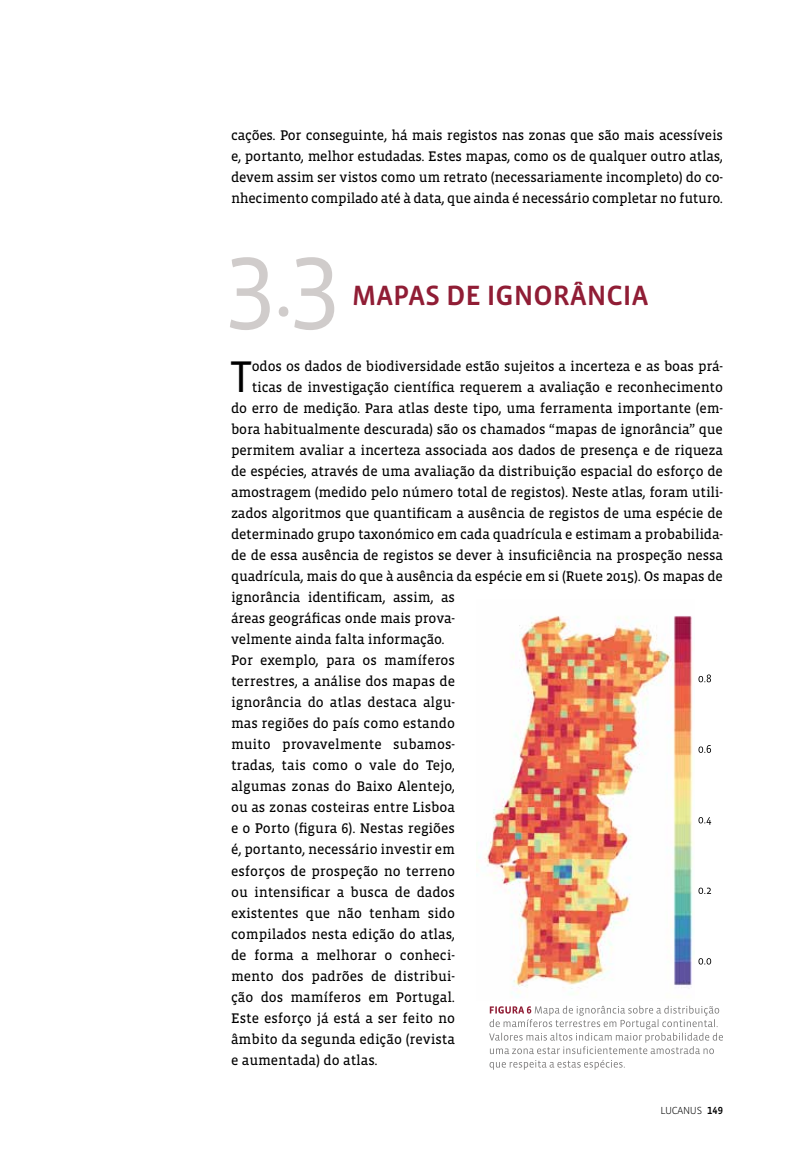
<style>
.page{position:relative;width:808px;height:1149px;background:#fff}
.page>*{position:absolute;margin:0;border:0;box-sizing:border-box;transform-origin:0 0}
.t1{font:105px "Vista Sans";color:#d0cccb}
.t2{font:45.3px "Vista Sans";color:#000}
.t3{font:28.5px "Vista Sans Med";color:#901d35}
.t4{font:14.25px/21px "Vista Slab OT";letter-spacing:-.01em;color:#000;text-align:justify}
.t5{font:300 10.5px "Vista Sans";letter-spacing:-.025em;color:#000}
.s1{font-family:"Vista Sans Alt Med";font-weight:400}
</style>
<div class="page">
<svg style="left:489px;top:1059px;width:136px;height:10px"></svg>
<svg style="left:489px;top:1005px;width:234px;height:48px"></svg>
<img style="left:476px;top:616px;width:218px;height:381px">
<svg style="left:698px;top:958px;width:13px;height:6px"></svg>
<svg style="left:698px;top:887px;width:13px;height:6px"></svg>
<svg style="left:698px;top:817px;width:13px;height:7px"></svg>
<svg style="left:698px;top:745px;width:13px;height:7px"></svg>
<svg style="left:698px;top:674px;width:13px;height:8px"></svg>
<p class="t4" style="left:231px;top:125px;width:493px">cações. Por conseguinte, há mais registos nas zonas que são mais acessíveis e, portanto, melhor estudadas. Estes mapas, como os de qualquer outro atlas, devem assim ser vistos como um retrato (necessariamente incompleto) do co&shy;nhecimento compilado até à data, que ainda é necessário completar no futuro.</p>
<h1 class="t1" style="left:225px;top:226px;width:118px">3.3</h1>
<h3 class="t3" style="left:352px;top:280px;width:153px">MAPAS DE IGNORÂN</h3>
<h3 class="t3" style="left:606px;top:280px;width:43px">CIA</h3>
<h2 class="t2" style="left:230px;top:353px;width:24px">T</h2>
<p class="t4" style="left:252px;top:356px;width:473px">odos os dados de biodiversidade estão sujeitos a incerteza e as boas prá-</p>
<p class="t4" style="left:252px;top:377px;width:473px">ticas de investigação científica requerem a avaliação e reconhecimento</p>
<p class="t4" style="left:231px;top:398px;width:493px">do erro de medição. Para atlas deste tipo, uma ferramenta importante (em-</p>
<p class="t4" style="left:231px;top:419px;width:493px">bora habitualmente descurada) são os chamados “mapas de ignorância” que</p>
<p class="t4" style="left:231px;top:440px;width:493px">permitem avaliar a incerteza associada aos dados de presença e de riqueza</p>
<p class="t4" style="left:231px;top:461px;width:493px">de espécies, através de uma avaliação da distribuição espacial do esforço de</p>
<p class="t4" style="left:231px;top:482px;width:493px">amostragem (medido pelo número total de registos). Neste atlas, foram utili-</p>
<p class="t4" style="left:231px;top:503px;width:493px">zados algoritmos que quantificam a ausência de registos de uma espécie de</p>
<p class="t4" style="left:231px;top:524px;width:493px">determinado grupo taxonómico em cada quadrícula e estimam a probabilida-</p>
<p class="t4" style="left:231px;top:545px;width:493px">de de essa ausência de registos se dever à insuficiência na prospeção nessa</p>
<p class="t4" style="left:231px;top:566px;width:493px">quadrícula, mais do que à ausência da espécie em si (Ruete 2015). Os mapas de</p>
<p class="t4" style="left:231px;top:587px;width:225px">ignorância identificam, assim, as</p>
<p class="t4" style="left:231px;top:608px;width:225px">áreas geográficas onde mais prova-</p>
<p class="t4" style="left:231px;top:629px;width:215px">velmente ainda falta informação.</p>
<p class="t4" style="left:231px;top:650px;width:225px">Por exemplo, para os mamíferos</p>
<p class="t4" style="left:231px;top:671px;width:225px">terrestres, a análise dos mapas de</p>
<p class="t4" style="left:231px;top:692px;width:225px">ignorância do atlas destaca algu-</p>
<p class="t4" style="left:231px;top:713px;width:225px">mas regiões do país como estando</p>
<p class="t4" style="left:231px;top:734px;width:225px">muito provavelmente subamos-</p>
<p class="t4" style="left:231px;top:755px;width:225px">tradas, tais como o vale do Tejo,</p>
<p class="t4" style="left:231px;top:776px;width:225px">algumas zonas do Baixo Alentejo,</p>
<p class="t4" style="left:231px;top:797px;width:225px">ou as zonas costeiras entre Lisboa</p>
<p class="t4" style="left:231px;top:818px;width:225px">e o Porto (figura 6). Nestas regiões</p>
<p class="t4" style="left:231px;top:839px;width:225px">é, portanto, necessário investir em</p>
<p class="t4" style="left:231px;top:860px;width:225px">esforços de prospeção no terreno</p>
<p class="t4" style="left:231px;top:881px;width:225px">ou intensificar a busca de dados</p>
<p class="t4" style="left:231px;top:902px;width:225px">existentes que não tenham sido</p>
<p class="t4" style="left:231px;top:923px;width:225px">compilados nesta edição do atlas,</p>
<p class="t4" style="left:231px;top:944px;width:225px">de forma a melhorar o conheci-</p>
<p class="t4" style="left:231px;top:965px;width:225px">mento dos padrões de distribui-</p>
<p class="t4" style="left:231px;top:986px;width:225px">ção dos mamíferos em Portugal.</p>
<p class="t4" style="left:231px;top:1007px;width:225px">Este esforço já está a ser feito no</p>
<p class="t4" style="left:231px;top:1028px;width:225px">âmbito da segunda edição (revista</p>
<p class="t4" style="left:231px;top:1049px;width:148px">e aumentada) do atlas.</p>
<p class="t5" style="left:660px;top:1104px;width:64px">LUCANUS <span class="s1">149</span></p>
</div>
